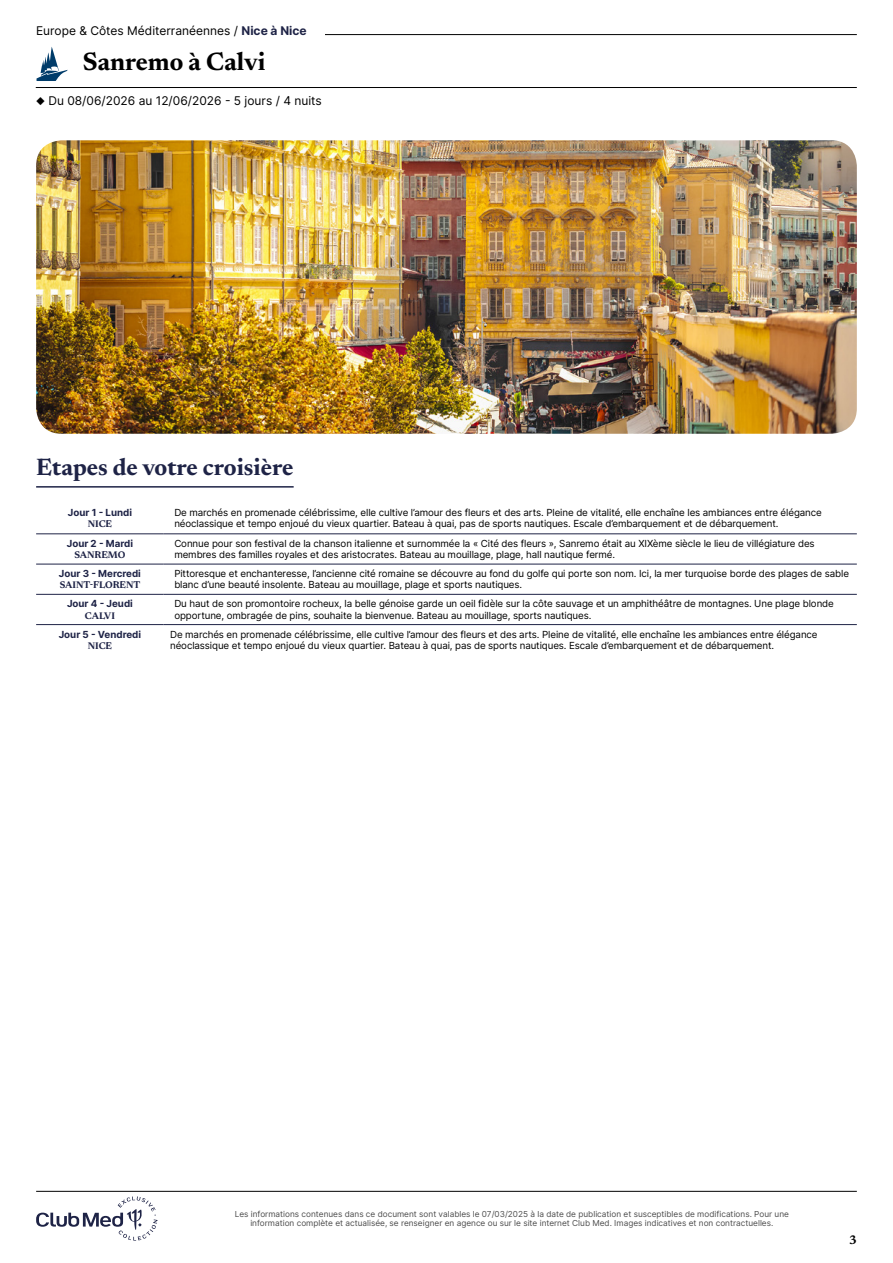
<style>
.page{position:relative;width:893px;height:1263px;background:#fff}
.page>*{position:absolute;margin:0;border:0;box-sizing:border-box;transform-origin:0 0}
.t1{font:700 25.5px "Newsreader 24 pt";color:#000}
.t2{font:700 24px "Newsreader 24 pt";color:#1e2346}
.t3{font:700 12.6px "Newsreader 24 pt";color:#000}
.t4{font:12px "Inter";color:#000}
.t5{font:9.75px/11.2px "Inter";letter-spacing:-.01em;color:#000}
.t6{font:700 9.75px "Inter";color:#1e2346}
.t7{font:700 9.75px "Newsreader 24 pt";color:#1e2346}
.t8{font:8.25px/9px "Inter";color:#4d4d4d;text-align:center}
.s1{font-weight:700;color:#1e2346}
</style>
<div class="page">
<hr style="left:107px;top:34px;width:750px;height:1px;background:#000">
<hr style="left:36px;top:87px;width:821px;height:1px;background:#000">
<svg style="left:36px;top:47px;width:32px;height:34px"></svg>
<div style="left:36px;top:26px;width:288px;height:17px;background:#fff"></div>
<img style="left:36px;top:140px;width:821px;height:294px">
<hr style="left:36px;top:486px;width:258px;height:2px;background:#1e2346">
<hr style="left:36px;top:534px;width:128px;height:1px;background:#1e2346">
<hr style="left:164px;top:534px;width:693px;height:1px;background:#1e2346">
<hr style="left:36px;top:564px;width:128px;height:1px;background:#1e2346">
<hr style="left:164px;top:564px;width:693px;height:1px;background:#1e2346">
<hr style="left:36px;top:594px;width:128px;height:1px;background:#1e2346">
<hr style="left:36px;top:624px;width:128px;height:1px;background:#1e2346">
<hr style="left:164px;top:594px;width:693px;height:1px;background:#1e2346">
<hr style="left:164px;top:624px;width:693px;height:1px;background:#1e2346">
<svg style="left:36px;top:1196px;width:122px;height:44px"></svg>
<hr style="left:36px;top:1191px;width:821px;height:1px;background:#000">
<p class="t4" style="left:36px;top:22px;width:272px">Europe &amp; Côtes Méditerranéennes / <span class="s1">Nice à Nice</span></p>
<h1 class="t1" style="left:83px;top:43px;width:184px">Sanremo à Calvi</h1>
<p class="t4" style="left:36px;top:92px;width:287px">◆ Du 08/06/2026 au 12/06/2026 - 5 jours / 4 nuits</p>
<h2 class="t2" style="left:36px;top:450px;width:259px">Etapes de votre croisière</h2>
<p class="t6" style="left:68px;top:506px;width:66px">Jour 1 - Lundi</p>
<p class="t7" style="left:88px;top:517px;width:26px">NICE</p>
<p class="t5" style="left:174px;top:507px;width:649px">De marchés en promenade célébrissime, elle cultive l’amour des fleurs et des arts. Pleine de vitalité, elle enchaîne les ambiances entre élégance néoclassique et tempo enjoué du vieux quartier. Bateau à quai, pas de sports nautiques. Escale d’embarquement et de débarquement.</p>
<p class="t6" style="left:67px;top:536px;width:68px">Jour 2 - Mardi</p>
<p class="t7" style="left:74px;top:548px;width:53px">SANREMO</p>
<p class="t5" style="left:174px;top:537px;width:642px">Connue pour son festival de la chanson italienne et surnommée la « Cité des fleurs », Sanremo était au XIXème siècle le lieu de villégiature des membres des familles royales et des aristocrates. Bateau au mouillage, plage, hall nautique fermé.</p>
<p class="t6" style="left:59px;top:566px;width:83px">Jour 3 - Mercredi</p>
<p class="t7" style="left:60px;top:578px;width:82px">SAINT-FLORENT</p>
<p class="t5" style="left:174px;top:568px;width:676px">Pittoresque et enchanteresse, l’ancienne cité romaine se découvre au fond du golfe qui porte son nom. Ici, la mer turquoise borde des plages de sable blanc d’une beauté insolente. Bateau au mouillage, plage et sports nautiques.</p>
<p class="t6" style="left:67px;top:597px;width:67px">Jour 4 - Jeudi</p>
<p class="t7" style="left:85px;top:608px;width:32px">CALVI</p>
<p class="t5" style="left:174px;top:598px;width:661px">Du haut de son promontoire rocheux, la belle génoise garde un oeil fidèle sur la côte sauvage et un amphithéâtre de montagnes. Une plage blonde opportune, ombragée de pins, souhaite la bienvenue. Bateau au mouillage, sports nautiques.</p>
<p class="t6" style="left:59px;top:627px;width:84px">Jour 5 - Vendredi</p>
<p class="t7" style="left:88px;top:639px;width:26px">NICE</p>
<p class="t5" style="left:170px;top:628px;width:649px">De marchés en promenade célébrissime, elle cultive l’amour des fleurs et des arts. Pleine de vitalité, elle enchaîne les ambiances entre élégance néoclassique et tempo enjoué du vieux quartier. Bateau à quai, pas de sports nautiques. Escale d’embarquement et de débarquement.</p>
<p class="t8" style="left:235px;top:1209px;width:556px">Les informations contenues dans ce document sont valables le 07/03/2025 à la date de publication et susceptibles de modifications. Pour une information complète et actualisée, se renseigner en agence ou sur le site internet Club Med. Images indicatives et non contractuelles.</p>
<p class="t3" style="left:849px;top:1230px;width:9px">3</p>
</div>
